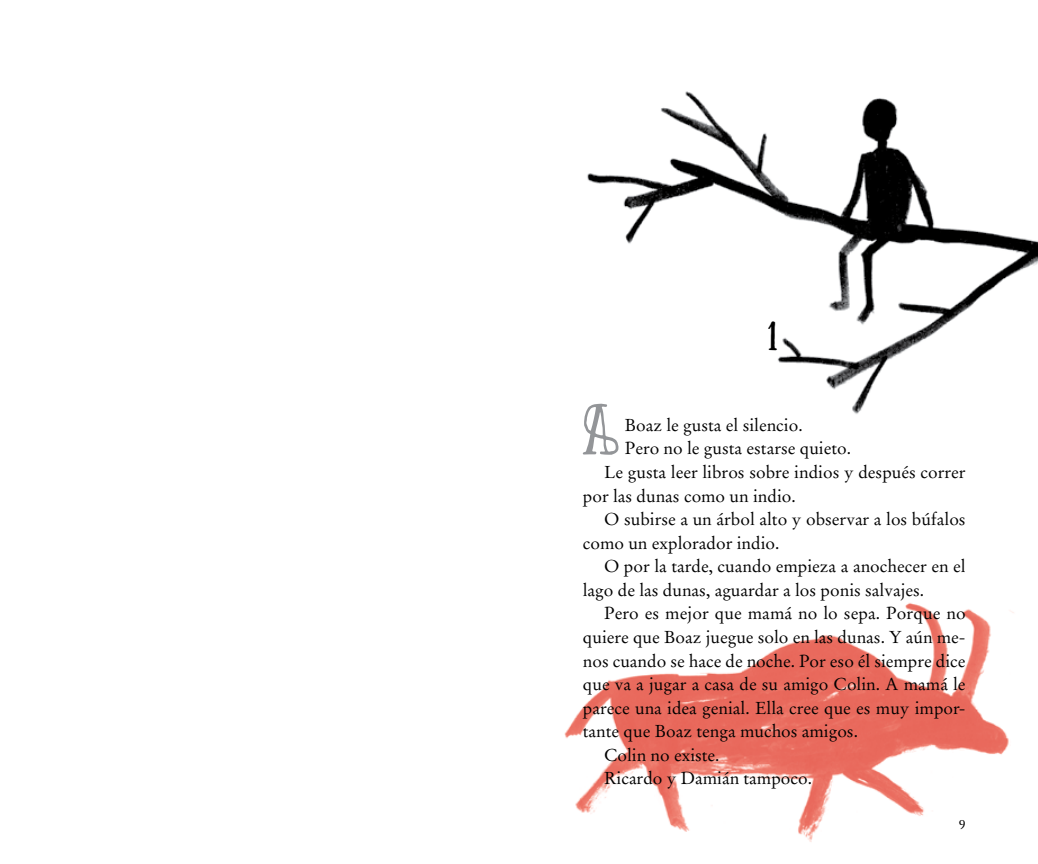
<style>
.page{position:relative;width:1038px;height:864px;background:#fff}
.page>*{position:absolute;margin:0;border:0;box-sizing:border-box;transform-origin:0 0}
.t1{font:66.6px "Firefly";color:#939598}
.t2{font:39px "Firefly";color:#000}
.t3{font:17.25px "Stempel Garamond LT Std";color:#000}
.t4{font:13.5px "Stempel Garamond LT Std";color:#000}
</style>
<div class="page">
<img style="left:564px;top:603px;width:450px;height:239px">
<img style="left:587px;top:91px;width:450px;height:323px">
<h2 class="t2" style="left:768px;top:312px;width:13px">1</h2>
<h1 class="t1" style="left:583px;top:389px;width:38px">A</h1>
<p class="t3" style="left:624px;top:414px;width:179px">Boaz le gusta el silencio.</p>
<p class="t3" style="left:624px;top:438px;width:228px">Pero no le gusta estarse quieto.</p>
<p class="t3" style="left:604px;top:461px;width:363px">Le gusta leer libros sobre indios y después correr</p>
<p class="t3" style="left:583px;top:485px;width:214px">por las dunas como un indio.</p>
<p class="t3" style="left:604px;top:508px;width:363px">O subirse a un árbol alto y observar a los búfalos</p>
<p class="t3" style="left:583px;top:532px;width:198px">como un explorador indio.</p>
<p class="t3" style="left:604px;top:555px;width:363px">O por la tarde, cuando empieza a anochecer en el</p>
<p class="t3" style="left:583px;top:579px;width:343px">lago de las dunas, aguardar a los ponis salvajes.</p>
<p class="t3" style="left:604px;top:603px;width:363px">Pero es mejor que mamá no lo sepa. Porque no</p>
<p class="t3" style="left:583px;top:626px;width:384px">quiere que Boaz juegue solo en las dunas. Y aún me-</p>
<p class="t3" style="left:583px;top:650px;width:384px">nos cuando se hace de noche. Por eso él siempre dice</p>
<p class="t3" style="left:583px;top:673px;width:384px">que va a jugar a casa de su amigo Colin. A mamá le</p>
<p class="t3" style="left:583px;top:697px;width:384px">parece una idea genial. Ella cree que es muy impor-</p>
<p class="t3" style="left:583px;top:720px;width:277px">tante que Boaz tenga muchos amigos.</p>
<p class="t3" style="left:604px;top:744px;width:117px">Colin no existe.</p>
<p class="t3" style="left:604px;top:767px;width:209px">Ricardo y Damián tampoco.</p>
<p class="t4" style="left:958px;top:816px;width:7px">9</p>
</div>
